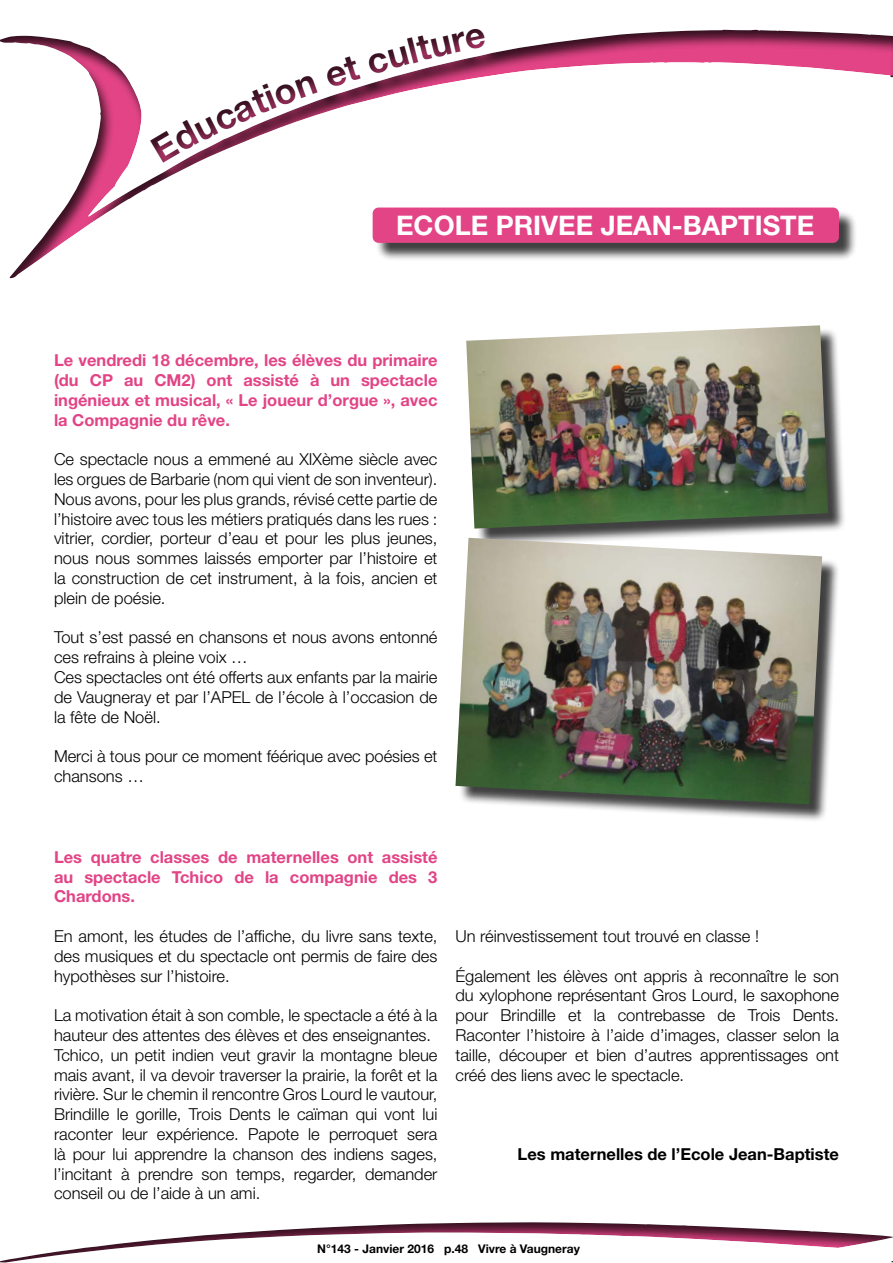
<style>
.page{position:relative;width:893px;height:1263px;background:#fff}
.page>*{position:absolute;margin:0;border:0;box-sizing:border-box;transform-origin:0 0}
.t1{font:700 27px "Helvetica Neue LT Std";color:#fff}
.t2{font:300 16.5px/19.8px "Helvetica Neue LT Std";color:#000;text-align:justify}
.t3{font:700 16.5px/19.8px "Helvetica Neue LT Std";color:#e24486;text-align:justify}
.t4{font:700 16.5px "Helvetica Neue LT Std";color:#000}
.t5{font:700 12px "Helvetica Neue LT Std";color:#000}
</style>
<div class="page">
<svg style="left:0;top:1222px;width:524px;height:40px"></svg>
<svg style="left:524px;top:1222px;width:369px;height:41px"></svg>
<div style="left:0;top:0;width:893px;height:321px;background:#000;opacity:.75"></div>
<div style="left:469px;top:328px;width:378px;height:219px;background:#000;opacity:.75"></div>
<img style="left:466px;top:325px;width:362px;height:204px">
<div style="left:375px;top:210px;width:483px;height:51px;background:#000;opacity:.75"></div>
<div style="left:373px;top:208px;width:466px;height:35px;background:#e24486;border-radius:6px"></div>
<div style="left:458px;top:541px;width:382px;height:282px;background:#000;opacity:.75"></div>
<img style="left:455px;top:538px;width:367px;height:266px">
<svg style="left:150px;top:74px;width:168px;height:89px"></svg>
<svg style="left:325px;top:55px;width:36px;height:33px"></svg>
<svg style="left:367px;top:28px;width:120px;height:47px"></svg>
<h1 class="t1" style="left:396px;top:208px;width:419px">ECOLE PRIVEE JEAN-BAPTISTE</h1>
<p class="t3" style="left:54px;top:350px;width:385px">Le vendredi 18 décembre, les élèves du primaire (du CP au CM2) ont assisté à un spectacle ingénieux et musical, « Le joueur d’orgue », avec la Compagnie du rêve.</p>
<p class="t2" style="left:54px;top:449px;width:385px">Ce spectacle nous a emmené au XIXème siècle avec les orgues de Barbarie (nom qui vient de son inventeur).<br>Nous avons, pour les plus grands, révisé cette partie de l’histoire avec tous les métiers pratiqués dans les rues : vitrier, cordier, porteur d’eau et pour les plus jeunes, nous nous sommes laissés emporter par l’histoire et la construction de cet instrument, à la fois, ancien et plein de poésie.</p>
<p class="t2" style="left:54px;top:627px;width:385px;text-align:left">Tout s’est passé en chansons et nous avons entonné ces refrains à pleine voix …<br>Ces spectacles ont été offerts aux enfants par la mairie de Vaugneray et par l’APEL de l’école à l’occasion de la fête de Noël.</p>
<p class="t2" style="left:54px;top:746px;width:385px">Merci à tous pour ce moment féérique avec poésies et chansons …</p>
<p class="t3" style="left:54px;top:847px;width:385px">Les quatre classes de maternelles ont assisté au spectacle Tchico de la compagnie des 3<br>Chardons.</p>
<p class="t2" style="left:54px;top:926px;width:385px">En amont, les études de l’affiche, du livre sans texte, des musiques et du spectacle ont permis de faire des hypothèses sur l’histoire.</p>
<p class="t2" style="left:54px;top:1005px;width:385px;text-align:left">La motivation était à son comble, le spectacle a été à la hauteur des attentes des élèves et des enseignantes.<br>Tchico, un petit indien veut gravir la montagne bleue mais avant, il va devoir traverser la prairie, la forêt et la rivière. Sur le chemin il rencontre Gros Lourd le vautour, Brindille le gorille, Trois Dents le caïman qui vont lui raconter leur expérience. Papote le perroquet sera là pour lui apprendre la chanson des indiens sages, l’incitant à prendre son temps, regarder, demander conseil ou de l’aide à un ami.</p>
<p class="t2" style="left:455px;top:926px;width:305px">Un réinvestissement tout trouvé en classe !</p>
<p class="t2" style="left:455px;top:965px;width:385px">Également les élèves ont appris à reconnaître le son du xylophone représentant Gros Lourd, le saxophone pour Brindille et la contrebasse de Trois Dents.<br>Raconter l’histoire à l’aide d’images, classer selon la taille, découper et bien d’autres apprentissages ont créé des liens avec le spectacle.</p>
<p class="t4" style="left:518px;top:1144px;width:323px">Les maternelles de l’Ecole Jean-Baptiste</p>
<p class="t5" style="left:317px;top:1241px;width:264px">N°143 - Janvier 2016 p.48 Vivre à Vaugneray</p>
</div>
